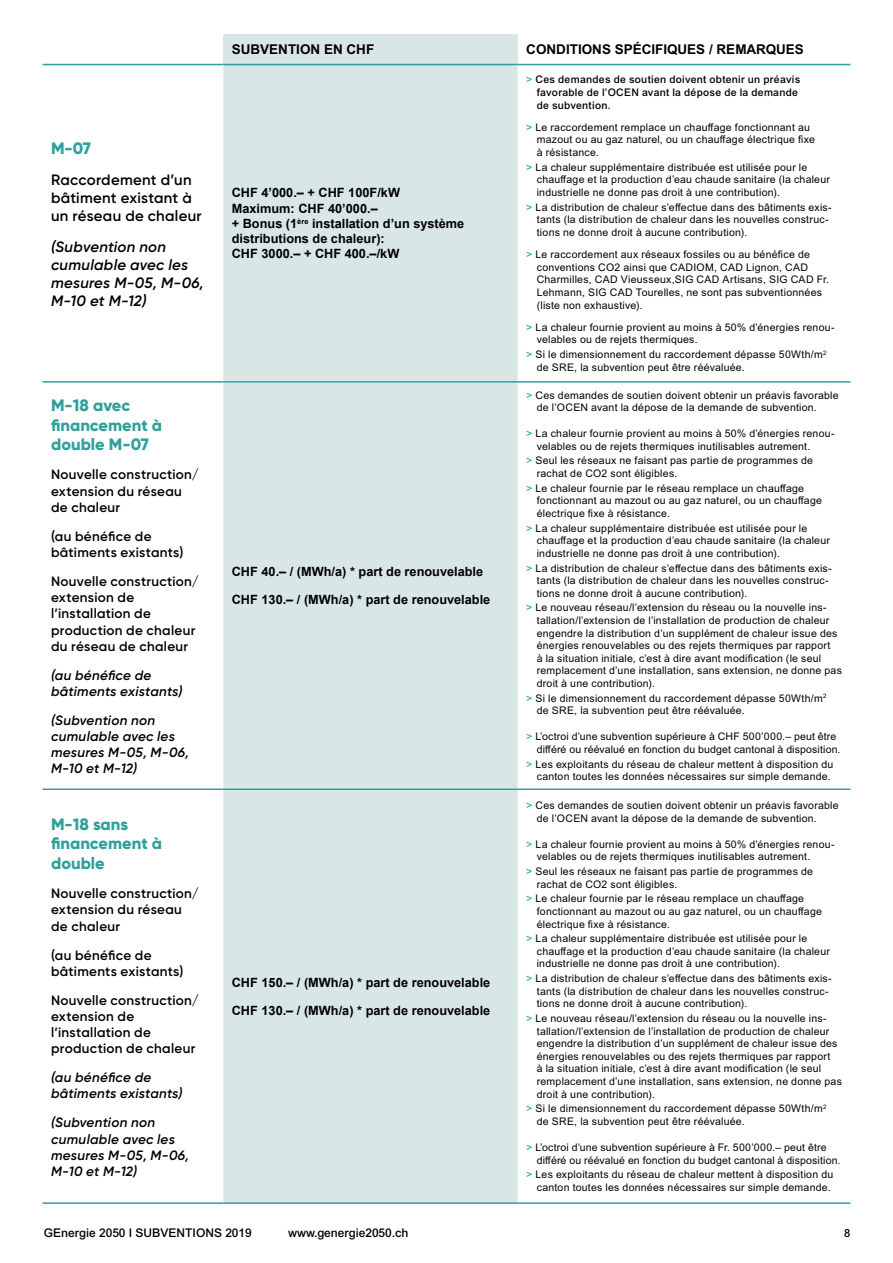
<style>
.page{position:relative;width:893px;height:1263px;background:#fff}
.page>*{position:absolute;margin:0;border:0;box-sizing:border-box;transform-origin:0 0}
.t1{font:800 16.5px/19.8px "Gilroy";color:#30a09c}
.t2{font:italic 600 15px/18px "Gilroy";letter-spacing:.015em;color:#000}
.t3{font:600 15px/18px "Gilroy";letter-spacing:.02em;color:#000}
.t4{font:600 13.5px/16.2px "Gilroy";letter-spacing:.02em;color:#000}
.t5{font:italic 600 13.5px/16.2px "Gilroy";letter-spacing:.02em;color:#000}
.t6{font:700 13.5px "Arial MT Pro";color:#000}
.t7{font:700 12.75px/15.3px "Arial";color:#000}
.t8{font:500 12px "Arial MT Pro";color:#000}
.t9{font:500 11.25px "Arial MT Pro";color:#000}
.t10{font:10.5px/12.6px "Arial MT Pro";letter-spacing:.025em;color:#000}
.t11{font:500 10.5px/12.6px "Arial MT Pro";letter-spacing:.025em;color:#000}
.s1{font-weight:400;color:#00a396}
.s2{color:#00a396}
</style>
<div class="page">
<div style="left:223px;top:34px;width:295px;height:30px;background:#d8e7e6"></div>
<div style="left:223px;top:65px;width:295px;height:1137px;background:#d8e7e6"></div>
<hr style="left:43px;top:1202px;width:180px;height:2px;background:#30a09c">
<hr style="left:223px;top:1202px;width:295px;height:2px;background:#30a09c">
<hr style="left:518px;top:1202px;width:332px;height:2px;background:#30a09c">
<hr style="left:43px;top:64px;width:180px;height:1px;background:#30a09c">
<hr style="left:43px;top:381px;width:180px;height:2px;background:#30a09c">
<hr style="left:43px;top:788px;width:180px;height:2px;background:#30a09c">
<hr style="left:223px;top:64px;width:295px;height:1px;background:#30a09c">
<hr style="left:223px;top:381px;width:295px;height:2px;background:#30a09c">
<hr style="left:223px;top:788px;width:295px;height:2px;background:#30a09c">
<hr style="left:518px;top:64px;width:332px;height:1px;background:#30a09c">
<hr style="left:518px;top:381px;width:332px;height:2px;background:#30a09c">
<hr style="left:518px;top:788px;width:332px;height:2px;background:#30a09c">
<h1 class="t1" style="left:51px;top:138px;width:41px">M-07</h1>
<h2 class="t3" style="left:51px;top:170px;width:152px">Raccordement d’un bâtiment existant à un réseau de chaleur</h2>
<h2 class="t2" style="left:51px;top:237px;width:154px">(Subvention non cumulable avec les mesures M-05, M-06,<br>M-10 et M-12)</h2>
<h1 class="t1" style="left:51px;top:395px;width:113px">M-18 avec financement à double M-07</h1>
<p class="t4" style="left:51px;top:466px;width:149px">Nouvelle construction/ extension du réseau de chaleur</p>
<p class="t4" style="left:51px;top:528px;width:134px">(au bénéfice de bâtiments existants)</p>
<p class="t4" style="left:51px;top:573px;width:149px">Nouvelle construction/ extension de l’installation de production de chaleur du réseau de chaleur</p>
<p class="t5" style="left:51px;top:667px;width:133px">(au bénéfice de bâtiments existants)</p>
<p class="t5" style="left:51px;top:712px;width:140px">(Subvention non cumulable avec les mesures M-05, M-06,<br>M-10 et M-12)</p>
<h1 class="t1" style="left:51px;top:814px;width:113px">M-18 sans financement à double</h1>
<p class="t4" style="left:51px;top:885px;width:149px">Nouvelle construction/ extension du réseau de chaleur</p>
<p class="t4" style="left:51px;top:946px;width:134px">(au bénéfice de bâtiments existants)</p>
<p class="t4" style="left:51px;top:992px;width:149px">Nouvelle construction/ extension de l’installation de production de chaleur</p>
<p class="t5" style="left:51px;top:1069px;width:133px">(au bénéfice de bâtiments existants)</p>
<p class="t5" style="left:51px;top:1114px;width:140px">(Subvention non cumulable avec les mesures M-05, M-06,<br>M-10 et M-12)</p>
<p class="t6" style="left:232px;top:41px;width:144px">SUBVENTION EN CHF</p>
<p class="t6" style="left:526px;top:41px;width:279px">CONDITIONS SPÉCIFIQUES / REMARQUES</p>
<p class="t7" style="left:232px;top:185px;width:234px">CHF 4’000.– + CHF 100F/kW<br>Maximum: CHF 40’000.–<br>+ Bonus (1<sup>ère</sup> installation d’un système distributions de chaleur):<br>CHF 3000.– + CHF 400.–/kW</p>
<p class="t7" style="left:232px;top:564px;width:253px">CHF 40.– / (MWh/a) * part de renouvelable</p>
<p class="t7" style="left:232px;top:592px;width:260px">CHF 130.– / (MWh/a) * part de renouvelable</p>
<p class="t7" style="left:232px;top:969px;width:260px;line-height:28px">CHF 150.– / (MWh/a) * part de renouvelable<br>CHF 130.– / (MWh/a) * part de renouvelable</p>
<p class="t11" style="left:537px;top:74px;width:265px;text-indent:-10px"><span class="s1">&gt;</span> Ces demandes de soutien doivent obtenir un préavis favorable de l’OCEN avant la dépose de la demande de subvention.</p>
<p class="t10" style="left:537px;top:121px;width:280px;text-indent:-10px"><span class="s2">&gt;</span> Le raccordement remplace un chauffage fonctionnant au mazout ou au gaz naturel, ou un chauffage électrique fixe à résistance.</p>
<p class="t10" style="left:537px;top:161px;width:295px;text-indent:-10px"><span class="s2">&gt;</span> La chaleur supplémentaire distribuée est utilisée pour le chauffage et la production d’eau chaude sanitaire (la chaleur industrielle ne donne pas droit à une contribution).</p>
<p class="t10" style="left:537px;top:201px;width:296px;text-indent:-10px"><span class="s2">&gt;</span> La distribution de chaleur s’effectue dans des bâtiments exis&shy;tants (la distribution de chaleur dans les nouvelles construc&shy;tions ne donne droit à aucune contribution).</p>
<p class="t10" style="left:537px;top:249px;width:294px;text-indent:-10px"><span class="s2">&gt;</span> Le raccordement aux réseaux fossiles ou au bénéfice de conventions CO2 ainsi que CADIOM, CAD Lignon, CAD Charmilles, CAD Vieusseux,SIG CAD Artisans, SIG CAD Fr.<br>Lehmann, SIG CAD Tourelles, ne sont pas subventionnées (liste non exhaustive).</p>
<p class="t10" style="left:537px;top:321px;width:299px;text-indent:-10px"><span class="s2">&gt;</span> La chaleur fournie provient au moins à 50% d’énergies renou&shy;velables ou de rejets thermiques.</p>
<p class="t10" style="left:537px;top:349px;width:291px;text-indent:-10px"><span class="s2">&gt;</span> Si le dimensionnement du raccordement dépasse 50Wth/m<sup>2 </sup>de SRE, la subvention peut être réévaluée.</p>
<p class="t10" style="left:537px;top:389px;width:303px;text-indent:-10px"><span class="s2">&gt;</span> Ces demandes de soutien doivent obtenir un préavis favorable de l’OCEN avant la dépose de la demande de subvention.</p>
<p class="t10" style="left:537px;top:428px;width:299px;text-indent:-10px"><span class="s2">&gt;</span> La chaleur fournie provient au moins à 50% d’énergies renou&shy;velables ou de rejets thermiques inutilisables autrement.</p>
<p class="t10" style="left:537px;top:455px;width:278px;text-indent:-10px"><span class="s2">&gt;</span> Seul les réseaux ne faisant pas partie de programmes de rachat de CO2 sont éligibles.</p>
<p class="t10" style="left:537px;top:482px;width:287px;text-indent:-10px"><span class="s2">&gt;</span> Le chaleur fournie par le réseau remplace un chauffage fonctionnant au mazout ou au gaz naturel, ou un chauffage électrique fixe à résistance.</p>
<p class="t10" style="left:537px;top:522px;width:295px;text-indent:-10px"><span class="s2">&gt;</span> La chaleur supplémentaire distribuée est utilisée pour le chauffage et la production d’eau chaude sanitaire (la chaleur industrielle ne donne pas droit à une contribution).</p>
<p class="t10" style="left:537px;top:562px;width:296px;text-indent:-10px"><span class="s2">&gt;</span> La distribution de chaleur s’effectue dans des bâtiments exis&shy;tants (la distribution de chaleur dans les nouvelles construc&shy;tions ne donne droit à aucune contribution).</p>
<p class="t10" style="left:537px;top:602px;width:307px;text-indent:-10px"><span class="s2">&gt;</span> Le nouveau réseau/l’extension du réseau ou la nouvelle ins&shy;tallation/l’extension de l’installation de production de chaleur engendre la distribution d’un supplément de chaleur issue des énergies renouvelables ou des rejets thermiques par rapport<br>à la situation initiale, c’est à dire avant modification (le seul remplacement d’une installation, sans extension, ne donne pas droit à une contribution).</p>
<p class="t10" style="left:537px;top:692px;width:291px;text-indent:-10px"><span class="s2">&gt;</span> Si le dimensionnement du raccordement dépasse 50Wth/m<sup>2 </sup>de SRE, la subvention peut être réévaluée.</p>
<p class="t10" style="left:537px;top:731px;width:305px;text-indent:-10px"><span class="s2">&gt;</span> L’octroi d’une subvention supérieure à CHF 500’000.– peut être différé ou réévalué en fonction du budget cantonal à disposition.</p>
<p class="t10" style="left:526px;top:758px;width:308px;text-align:right"><span class="s2">&gt;</span> Les exploitants du réseau de chaleur mettent à disposition du canton toutes les données nécessaires sur simple demande.</p>
<p class="t10" style="left:537px;top:800px;width:303px;text-indent:-10px"><span class="s2">&gt;</span> Ces demandes de soutien doivent obtenir un préavis favorable de l’OCEN avant la dépose de la demande de subvention.</p>
<p class="t10" style="left:537px;top:838px;width:299px;text-indent:-10px"><span class="s2">&gt;</span> La chaleur fournie provient au moins à 50% d’énergies renou&shy;velables ou de rejets thermiques inutilisables autrement.</p>
<p class="t10" style="left:537px;top:865px;width:278px;text-indent:-10px"><span class="s2">&gt;</span> Seul les réseaux ne faisant pas partie de programmes de rachat de CO2 sont éligibles.</p>
<p class="t10" style="left:537px;top:893px;width:287px;text-indent:-10px"><span class="s2">&gt;</span> Le chaleur fournie par le réseau remplace un chauffage fonctionnant au mazout ou au gaz naturel, ou un chauffage électrique fixe à résistance.</p>
<p class="t10" style="left:537px;top:933px;width:295px;text-indent:-10px"><span class="s2">&gt;</span> La chaleur supplémentaire distribuée est utilisée pour le chauffage et la production d’eau chaude sanitaire (la chaleur industrielle ne donne pas droit à une contribution).</p>
<p class="t10" style="left:537px;top:973px;width:296px;text-indent:-10px"><span class="s2">&gt;</span> La distribution de chaleur s’effectue dans des bâtiments exis&shy;tants (la distribution de chaleur dans les nouvelles construc&shy;tions ne donne droit à aucune contribution).</p>
<p class="t10" style="left:537px;top:1012px;width:307px;text-indent:-10px"><span class="s2">&gt;</span> Le nouveau réseau/l’extension du réseau ou la nouvelle ins&shy;tallation/l’extension de l’installation de production de chaleur engendre la distribution d’un supplément de chaleur issue des énergies renouvelables ou des rejets thermiques par rapport<br>à la situation initiale, c’est à dire avant modification (le seul remplacement d’une installation, sans extension, ne donne pas droit à une contribution).</p>
<p class="t10" style="left:537px;top:1103px;width:291px;text-indent:-10px"><span class="s2">&gt;</span> Si le dimensionnement du raccordement dépasse 50Wth/m<sup>2 </sup>de SRE, la subvention peut être réévaluée.</p>
<p class="t10" style="left:537px;top:1141px;width:305px;text-indent:-10px"><span class="s2">&gt;</span> L’octroi d’une subvention supérieure à Fr. 500’000.– peut être différé ou réévalué en fonction du budget cantonal à disposition.</p>
<p class="t10" style="left:526px;top:1169px;width:308px;text-align:right"><span class="s2">&gt;</span> Les exploitants du réseau de chaleur mettent à disposition du canton toutes les données nécessaires sur simple demande.</p>
<p class="t8" style="left:44px;top:1226px;width:209px">GEnergie 2050 I SUBVENTIONS 2019</p>
<p class="t8" style="left:288px;top:1226px;width:122px">www.genergie2050.ch</p>
<p class="t9" style="left:844px;top:1226px;width:8px">8</p>
</div>
